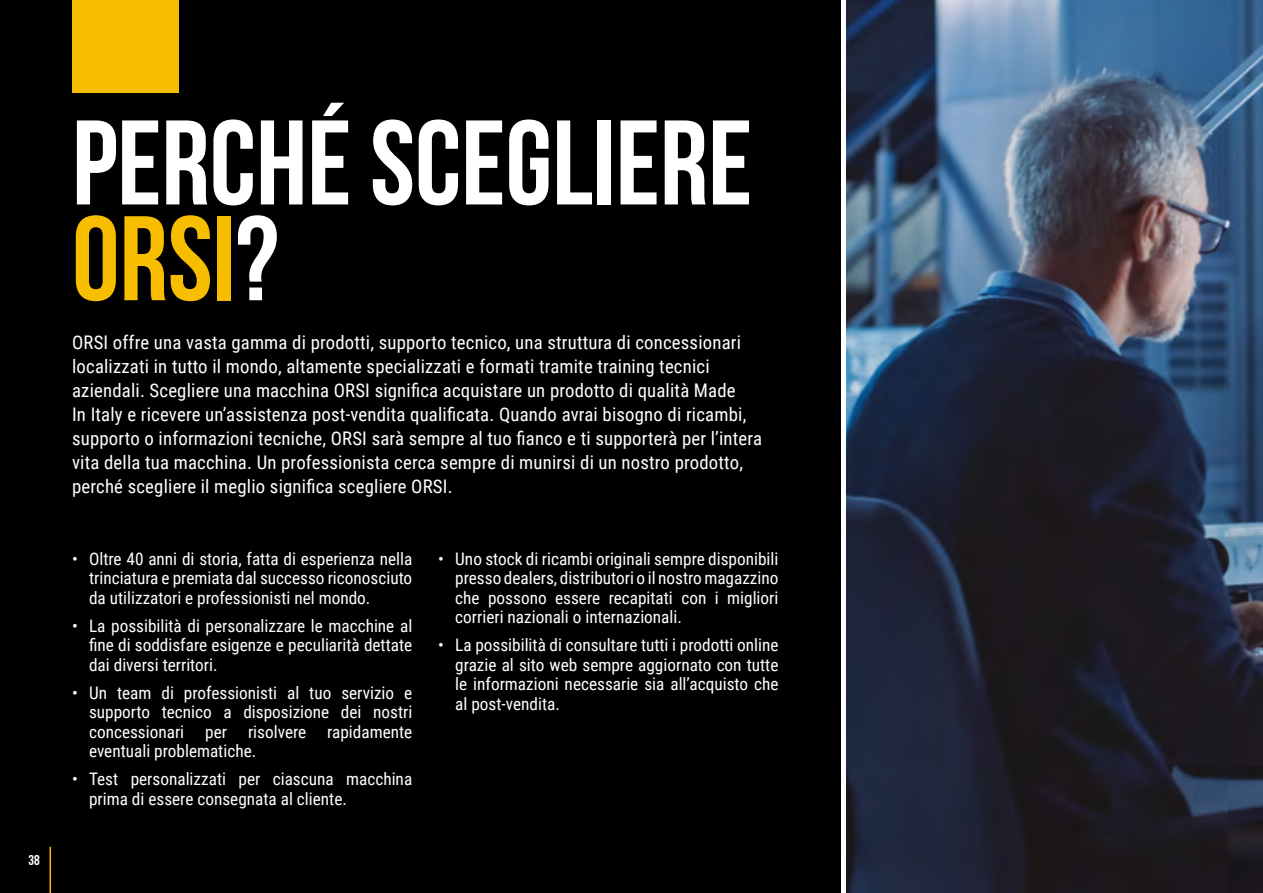
<style>
.page{position:relative;width:1263px;height:893px;background:#fff}
.page>*{position:absolute;margin:0;border:0;box-sizing:border-box;transform-origin:0 0}
.t1{font:120px/95.7px "Bebas Neue";color:#fff}
.t2{font:18.75px/24px "Roboto Condensed";letter-spacing:.01em;color:#fff}
.t3{font:17.25px/19.5px "Roboto Condensed";color:#fff;text-align:justify}
.t4{font:14.25px "Bebas Neue";color:#fff}
.s1{color:#f7be00}
</style>
<div class="page">
<img style="left:846px;top:0;width:417px;height:893px">
<div style="left:0;top:0;width:841px;height:893px;background:#000"></div>
<hr style="left:50px;top:847px;width:1px;height:46px;background:#f7be00">
<div style="left:72px;top:0;width:106px;height:92px;background:#f7be00"></div>
<p class="t4" style="left:28px;top:852px;width:13px">38</p>
<h1 class="t1" style="left:72px;top:114px;width:682px">PERCHÉ SCEGLIERE<br><span class="s1">ORSI</span>?</h1>
<p class="t2" style="left:72px;top:330px;width:691px">ORSI offre una vasta gamma di prodotti, supporto tecnico, una struttura di concessionari localizzati in tutto il mondo, altamente specializzati e formati tramite training tecnici aziendali. Scegliere una macchina ORSI significa acquistare un prodotto di qualità Made<br>In Italy e ricevere un’assistenza post-vendita qualificata. Quando avrai bisogno di ricambi, supporto o informazioni tecniche, ORSI sarà sempre al tuo fianco e ti supporterà per l’intera vita della tua macchina. Un professionista cerca sempre di munirsi di un nostro prodotto, perché scegliere il meglio significa scegliere ORSI.</p>
<p class="t3" style="left:89px;top:548px;width:325px;text-indent:-17px">• Oltre 40 anni di storia, fatta di esperienza nella trinciatura e premiata dal successo riconosciuto da utilizzatori e professionisti nel mondo.</p>
<p class="t3" style="left:89px;top:615px;width:325px;text-indent:-17px">• La possibilità di personalizzare le macchine al fine di soddisfare esigenze e peculiarità dettate dai diversi territori.</p>
<p class="t3" style="left:89px;top:682px;width:325px;text-indent:-17px">• Un team di professionisti al tuo servizio e supporto tecnico a disposizione dei nostri concessionari per risolvere rapidamente eventuali problematiche.</p>
<p class="t3" style="left:89px;top:768px;width:325px;text-indent:-17px">• Test personalizzati per ciascuna macchina prima di essere consegnata al cliente.</p>
<p class="t3" style="left:455px;top:548px;width:325px;text-indent:-17px">• Uno stock di ricambi originali sempre disponibili presso dealers, distributori o il nostro magazzino che possono essere recapitati con i migliori corrieri nazionali o internazionali.</p>
<p class="t3" style="left:455px;top:635px;width:325px;text-indent:-17px">• La possibilità di consultare tutti i prodotti online grazie al sito web sempre aggiornato con tutte le informazioni necessarie sia all’acquisto che al post-vendita.</p>
</div>
